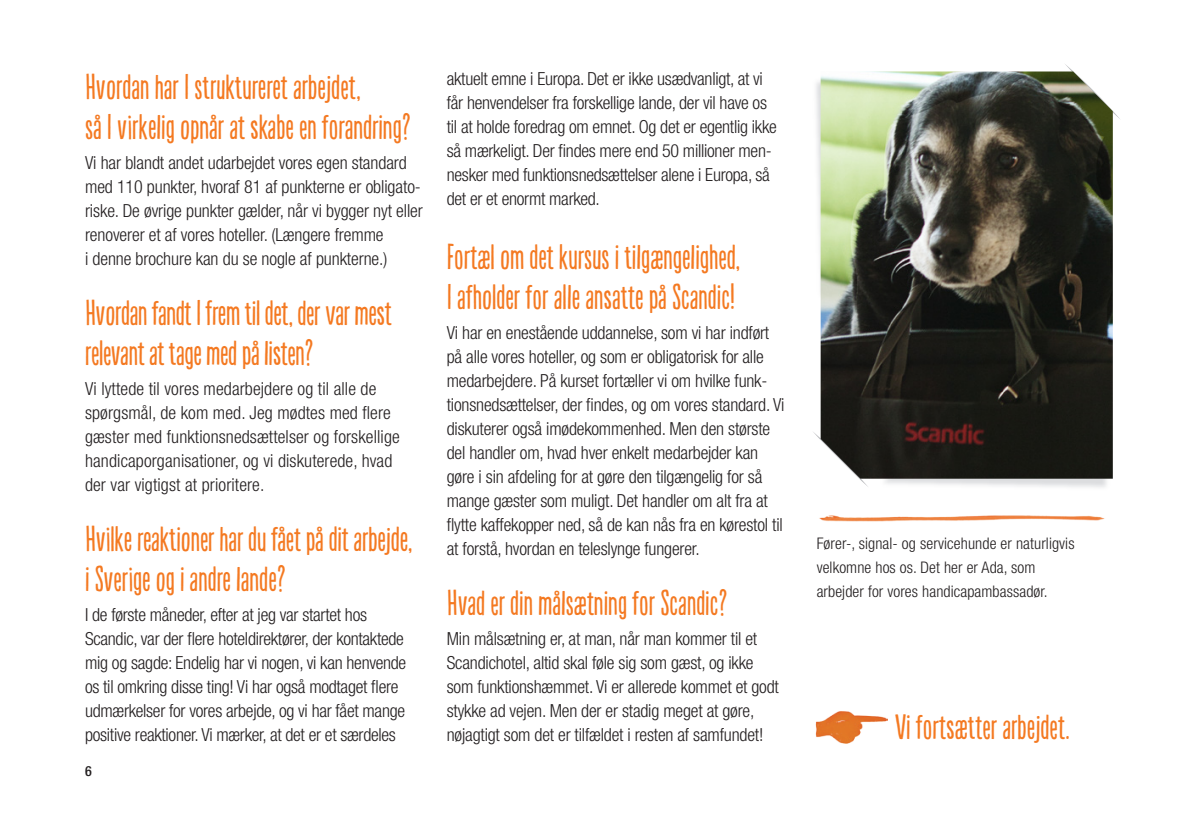
<style>
.page{position:relative;width:1191px;height:840px;background:#fff}
.page>*{position:absolute;margin:0;border:0;box-sizing:border-box;transform-origin:0 0}
.t1{font:34px/40px "Populaire For Scandic";color:#f47921}
.t2{font:300 condensed 18px/24px "Helvetica Neue LT Std";letter-spacing:-.01em;color:#231f20}
.t3{font:300 condensed 16px/24px "Helvetica Neue LT Std";letter-spacing:.005em;color:#231f20}
.t4{font:500 condensed 14px "Helvetica Neue LT Std";color:#231f20}
</style>
<div class="page">
<svg style="left:1065px;top:64px;width:55px;height:56px"></svg>
<svg style="left:813px;top:432px;width:56px;height:55px"></svg>
<img style="left:878px;top:478px;width:233px;height:10px">
<img style="left:820px;top:71px;width:292px;height:407px">
<img style="left:819px;top:515px;width:286px;height:7px">
<img style="left:815px;top:711px;width:72px;height:32px">
<h1 class="t1" style="left:85px;top:67px;width:327px">Hvordan har I struktureret arbejdet,<br>så I virkelig opnår at skabe en forandring?</h1>
<p class="t2" style="left:85px;top:150px;width:339px">Vi har blandt andet udarbejdet vores egen standard med 110 punkter, hvoraf 81 af punkterne er obligato&shy;riske. De øvrige punkter gælder, når vi bygger nyt eller renoverer et af vores hoteller. (Længere fremme<br>i denne brochure kan du se nogle af punkterne.)</p>
<h1 class="t1" style="left:85px;top:292px;width:308px">Hvordan fandt I frem til det, der var mest relevant at tage med på listen?</h1>
<p class="t2" style="left:85px;top:376px;width:316px">Vi lyttede til vores medarbejdere og til alle de spørgsmål, de kom med. Jeg mødtes med flere gæster med funktionsnedsættelser og forskellige handicaporganisationer, og vi diskuterede, hvad der var vigtigst at prioritere.</p>
<h1 class="t1" style="left:85px;top:518px;width:329px">Hvilke reaktioner har du fået på dit arbejde, i Sverige og i andre lande?</h1>
<p class="t2" style="left:85px;top:602px;width:323px">I de første måneder, efter at jeg var startet hos Scandic, var der flere hoteldirektører, der kontaktede mig og sagde: Endelig har vi nogen, vi kan henvende os til omkring disse ting! Vi har også modtaget flere udmærkelser for vores arbejde, og vi har fået mange positive reaktioner. Vi mærker, at det er et særdeles</p>
<p class="t4" style="left:85px;top:761px;width:8px">6</p>
<p class="t2" style="left:447px;top:66px;width:331px">aktuelt emne i Europa. Det er ikke usædvanligt, at vi får henvendelser fra forskellige lande, der vil have os til at holde foredrag om emnet. Og det er egentlig ikke så mærkeligt. Der findes mere end 50 millioner men&shy;nesker med funktionsnedsættelser alene i Europa, så det er et enormt marked.</p>
<h1 class="t1" style="left:447px;top:236px;width:295px">Fortæl om det kursus i tilgængelighed,<br>I afholder for alle ansatte på Scandic!</h1>
<p class="t2" style="left:447px;top:320px;width:339px">Vi har en enestående uddannelse, som vi har indført på alle vores hoteller, og som er obligatorisk for alle medarbejdere. På kurset fortæller vi om hvilke funk&shy;tionsnedsættelser, der findes, og om vores standard. Vi diskuterer også imødekommenhed. Men den største del handler om, hvad hver enkelt medarbejder kan gøre i sin afdeling for at gøre den tilgængelig for så mange gæster som muligt. Det handler om alt fra at flytte kaffekopper ned, så de kan nås fra en kørestol til at forstå, hvordan en teleslynge fungerer.</p>
<h1 class="t1" style="left:447px;top:582px;width:282px">Hvad er din målsætning for Scandic?</h1>
<p class="t2" style="left:447px;top:626px;width:334px">Min målsætning er, at man, når man kommer til et Scandichotel, altid skal føle sig som gæst, og ikke som funktionshæmmet. Vi er allerede kommet et godt stykke ad vejen. Men der er stadig meget at gøre, nøjagtigt som det er tilfældet i resten af samfundet!</p>
<p class="t3" style="left:816px;top:530px;width:259px">Fører-, signal- og servicehunde er naturligvis velkomne hos os. Det her er Ada, som arbejder for vores handicapambassadør.</p>
<h1 class="t1" style="left:894px;top:705px;width:176px">Vi fortsætter arbejdet.</h1>
</div>
